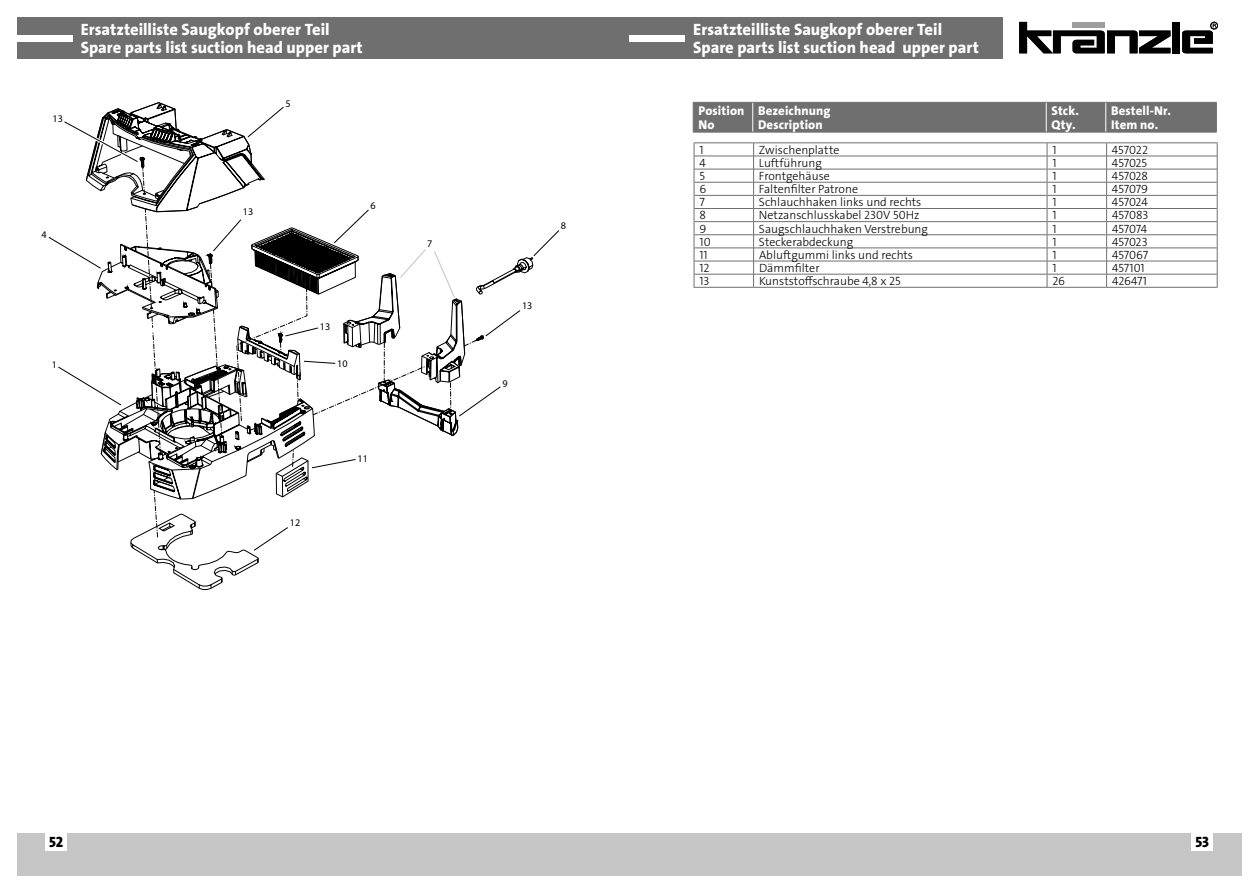
<style>
.page{position:relative;width:1259px;height:893px;background:#fff}
.page>*{position:absolute;margin:0;border:0;box-sizing:border-box;transform-origin:0 0}
.t1{font:16.5px/18px "The Sans LP8 Ex Bld";color:#fff}
.t2{font:15px "The Sans LP8 Ex Bld";color:#000}
.t3{font:12.75px/13.5px "The Sans LP8 Ex Bld";letter-spacing:.01em;color:#fff}
.t4{font:12px "The Sans LP3 Lig";color:#000}
.t5{font:10.2px "Myriad Pro";color:#000}
</style>
<div class="page">
<div style="left:629px;top:833px;width:613px;height:43px;background:#c6c6c6"></div>
<div style="left:17px;top:833px;width:612px;height:43px;background:#c6c6c6"></div>
<div style="left:1191px;top:833px;width:22px;height:18px;background:#fff"></div>
<div style="left:46px;top:833px;width:21px;height:18px;background:#fff"></div>
<div style="left:17px;top:17px;width:612px;height:41px;background:#706f6f"></div>
<div style="left:17px;top:35px;width:55px;height:6px;background:#fff"></div>
<svg style="left:130px;top:514px;width:158px;height:76px"></svg>
<svg style="left:49px;top:102px;width:510px;height:397px"></svg>
<div style="left:629px;top:17px;width:373px;height:41px;background:#706f6f"></div>
<div style="left:629px;top:35px;width:56px;height:6px;background:#fff"></div>
<svg style="left:1019px;top:22px;width:151px;height:31px"></svg>
<div style="left:1172px;top:22px;width:7px;height:31px;background:#000"></div>
<div style="left:1210px;top:22px;width:7px;height:7px;border:1px solid #000;border-radius:50%"></div>
<svg style="left:1182px;top:24px;width:34px;height:29px"></svg>
<hr style="left:694px;top:143px;width:59px;height:1px;background:#706f6f">
<hr style="left:753px;top:143px;width:294px;height:1px;background:#706f6f">
<hr style="left:1047px;top:143px;width:59px;height:1px;background:#706f6f">
<hr style="left:1106px;top:143px;width:111px;height:1px;background:#706f6f">
<svg style="left:694px;top:143px;width:1px;height:144px"></svg>
<svg style="left:1217px;top:143px;width:1px;height:144px"></svg>
<hr style="left:694px;top:156px;width:59px;height:1px;background:#706f6f">
<hr style="left:754px;top:156px;width:292px;height:1px;background:#706f6f">
<hr style="left:1047px;top:156px;width:59px;height:1px;background:#706f6f">
<hr style="left:1107px;top:156px;width:110px;height:1px;background:#706f6f">
<hr style="left:694px;top:169px;width:59px;height:1px;background:#706f6f">
<hr style="left:754px;top:169px;width:292px;height:1px;background:#706f6f">
<hr style="left:1047px;top:169px;width:59px;height:1px;background:#706f6f">
<hr style="left:1107px;top:169px;width:110px;height:1px;background:#706f6f">
<hr style="left:694px;top:182px;width:59px;height:1px;background:#706f6f">
<hr style="left:754px;top:182px;width:292px;height:1px;background:#706f6f">
<hr style="left:1047px;top:182px;width:59px;height:1px;background:#706f6f">
<hr style="left:1107px;top:182px;width:110px;height:1px;background:#706f6f">
<hr style="left:694px;top:195px;width:59px;height:1px;background:#706f6f">
<hr style="left:754px;top:195px;width:292px;height:1px;background:#706f6f">
<hr style="left:1047px;top:195px;width:59px;height:1px;background:#706f6f">
<hr style="left:1107px;top:195px;width:110px;height:1px;background:#706f6f">
<hr style="left:694px;top:208px;width:59px;height:1px;background:#706f6f">
<hr style="left:754px;top:208px;width:292px;height:1px;background:#706f6f">
<hr style="left:1047px;top:208px;width:59px;height:1px;background:#706f6f">
<hr style="left:1107px;top:208px;width:110px;height:1px;background:#706f6f">
<hr style="left:694px;top:221px;width:59px;height:1px;background:#706f6f">
<hr style="left:754px;top:221px;width:292px;height:1px;background:#706f6f">
<hr style="left:1047px;top:221px;width:59px;height:1px;background:#706f6f">
<hr style="left:1107px;top:221px;width:110px;height:1px;background:#706f6f">
<hr style="left:694px;top:234px;width:59px;height:1px;background:#706f6f">
<hr style="left:754px;top:234px;width:292px;height:1px;background:#706f6f">
<hr style="left:1047px;top:234px;width:59px;height:1px;background:#706f6f">
<hr style="left:1107px;top:234px;width:110px;height:1px;background:#706f6f">
<hr style="left:694px;top:248px;width:59px;height:1px;background:#706f6f">
<hr style="left:754px;top:248px;width:292px;height:1px;background:#706f6f">
<hr style="left:1047px;top:248px;width:59px;height:1px;background:#706f6f">
<hr style="left:1107px;top:248px;width:110px;height:1px;background:#706f6f">
<hr style="left:694px;top:261px;width:59px;height:1px;background:#706f6f">
<hr style="left:754px;top:261px;width:292px;height:1px;background:#706f6f">
<hr style="left:1047px;top:261px;width:59px;height:1px;background:#706f6f">
<hr style="left:1107px;top:261px;width:110px;height:1px;background:#706f6f">
<hr style="left:694px;top:274px;width:59px;height:1px;background:#706f6f">
<hr style="left:754px;top:274px;width:292px;height:1px;background:#706f6f">
<hr style="left:1047px;top:274px;width:59px;height:1px;background:#706f6f">
<hr style="left:1107px;top:274px;width:110px;height:1px;background:#706f6f">
<hr style="left:694px;top:287px;width:59px;height:1px;background:#706f6f">
<hr style="left:753px;top:287px;width:294px;height:1px;background:#706f6f">
<hr style="left:1047px;top:287px;width:59px;height:1px;background:#706f6f">
<hr style="left:1106px;top:287px;width:111px;height:1px;background:#706f6f">
<svg style="left:753px;top:143px;width:1px;height:144px"></svg>
<svg style="left:1046px;top:143px;width:1px;height:144px"></svg>
<svg style="left:1106px;top:143px;width:1px;height:144px"></svg>
<hr style="left:693px;top:132px;width:60px;height:1px;background:#706f6f">
<hr style="left:753px;top:132px;width:293px;height:1px;background:#706f6f">
<hr style="left:1046px;top:132px;width:59px;height:1px;background:#706f6f">
<div style="left:693px;top:102px;width:524px;height:30px;background:#706f6f"></div>
<hr style="left:1105px;top:132px;width:111px;height:1px;background:#706f6f">
<p class="t5" style="left:53px;top:112px;width:12px">13</p>
<h1 class="t1" style="left:81px;top:20px;width:283px">Ersatzteilliste Saugkopf oberer Teil<br>Spare parts list suction head upper part</h1>
<p class="t5" style="left:285px;top:97px;width:7px">5</p>
<p class="t5" style="left:41px;top:228px;width:7px">4</p>
<p class="t5" style="left:243px;top:206px;width:12px">13</p>
<p class="t5" style="left:370px;top:199px;width:7px">6</p>
<p class="t5" style="left:52px;top:358px;width:7px">1</p>
<p class="t5" style="left:320px;top:320px;width:12px">13</p>
<p class="t5" style="left:337px;top:358px;width:12px">10</p>
<p class="t5" style="left:290px;top:517px;width:12px">12</p>
<p class="t5" style="left:357px;top:452px;width:12px">11</p>
<p class="t5" style="left:427px;top:238px;width:7px">7</p>
<p class="t5" style="left:522px;top:299px;width:12px">13</p>
<p class="t5" style="left:502px;top:377px;width:7px">9</p>
<p class="t5" style="left:561px;top:220px;width:7px">8</p>
<h1 class="t1" style="left:693px;top:20px;width:287px">Ersatzteilliste Saugkopf oberer Teil<br>Spare parts list suction head upper part</h1>
<p class="t3" style="left:698px;top:104px;width:47px">Position<br>No</p>
<p class="t3" style="left:758px;top:104px;width:74px">Bezeichnung<br>Description</p>
<p class="t3" style="left:1051px;top:104px;width:29px">Stck.<br>Qty.</p>
<p class="t3" style="left:1111px;top:104px;width:61px">Bestell-Nr.<br>Item no.</p>
<p class="t4" style="left:699px;top:142px;width:6px">1</p>
<p class="t4" style="left:759px;top:142px;width:82px">Zwischenplatte</p>
<p class="t4" style="left:1052px;top:142px;width:6px">1</p>
<p class="t4" style="left:1112px;top:142px;width:38px">457022</p>
<p class="t4" style="left:699px;top:155px;width:8px">4</p>
<p class="t4" style="left:759px;top:155px;width:65px">Luftführung</p>
<p class="t4" style="left:1052px;top:155px;width:6px">1</p>
<p class="t4" style="left:1112px;top:155px;width:37px">457025</p>
<p class="t4" style="left:699px;top:168px;width:7px">5</p>
<p class="t4" style="left:759px;top:168px;width:73px">Frontgehäuse</p>
<p class="t4" style="left:1052px;top:168px;width:6px">1</p>
<p class="t4" style="left:1112px;top:168px;width:38px">457028</p>
<p class="t4" style="left:699px;top:181px;width:8px">6</p>
<p class="t4" style="left:759px;top:181px;width:101px">Faltenfilter Patrone</p>
<p class="t4" style="left:1052px;top:181px;width:6px">1</p>
<p class="t4" style="left:1112px;top:181px;width:38px">457079</p>
<p class="t4" style="left:699px;top:195px;width:7px">7</p>
<p class="t4" style="left:759px;top:195px;width:164px">Schlauchhaken links und rechts</p>
<p class="t4" style="left:1052px;top:195px;width:6px">1</p>
<p class="t4" style="left:1112px;top:195px;width:37px">457024</p>
<p class="t4" style="left:699px;top:208px;width:8px">8</p>
<p class="t4" style="left:759px;top:208px;width:162px">Netzanschlusskabel 230V 50Hz</p>
<p class="t4" style="left:1052px;top:208px;width:6px">1</p>
<p class="t4" style="left:1112px;top:208px;width:38px">457083</p>
<p class="t4" style="left:699px;top:221px;width:8px">9</p>
<p class="t4" style="left:759px;top:221px;width:171px">Saugschlauchhaken Verstrebung</p>
<p class="t4" style="left:1052px;top:221px;width:6px">1</p>
<p class="t4" style="left:1112px;top:221px;width:37px">457074</p>
<p class="t4" style="left:699px;top:234px;width:13px">10</p>
<p class="t4" style="left:759px;top:234px;width:96px">Steckerabdeckung</p>
<p class="t4" style="left:1052px;top:234px;width:6px">1</p>
<p class="t4" style="left:1112px;top:234px;width:37px">457023</p>
<p class="t4" style="left:699px;top:247px;width:10px">11</p>
<p class="t4" style="left:759px;top:247px;width:156px">Abluftgummi links und rechts</p>
<p class="t4" style="left:1052px;top:247px;width:6px">1</p>
<p class="t4" style="left:1112px;top:247px;width:38px">457067</p>
<p class="t4" style="left:699px;top:260px;width:11px">12</p>
<p class="t4" style="left:759px;top:260px;width:62px">Dämmfilter</p>
<p class="t4" style="left:1052px;top:260px;width:6px">1</p>
<p class="t4" style="left:1112px;top:260px;width:34px">457101</p>
<p class="t4" style="left:699px;top:273px;width:11px">13</p>
<p class="t4" style="left:759px;top:273px;width:143px">Kunststoffschraube 4,8 x 25</p>
<p class="t4" style="left:1052px;top:273px;width:14px">26</p>
<p class="t4" style="left:1112px;top:273px;width:37px">426471</p>
<p class="t2" style="left:49px;top:832px;width:16px">1052</p>
<p class="t2" style="left:1195px;top:832px;width:15px">53</p>
<p class="t2" style="left:1196px;top:832px;width:12px">11</p>
</div>
